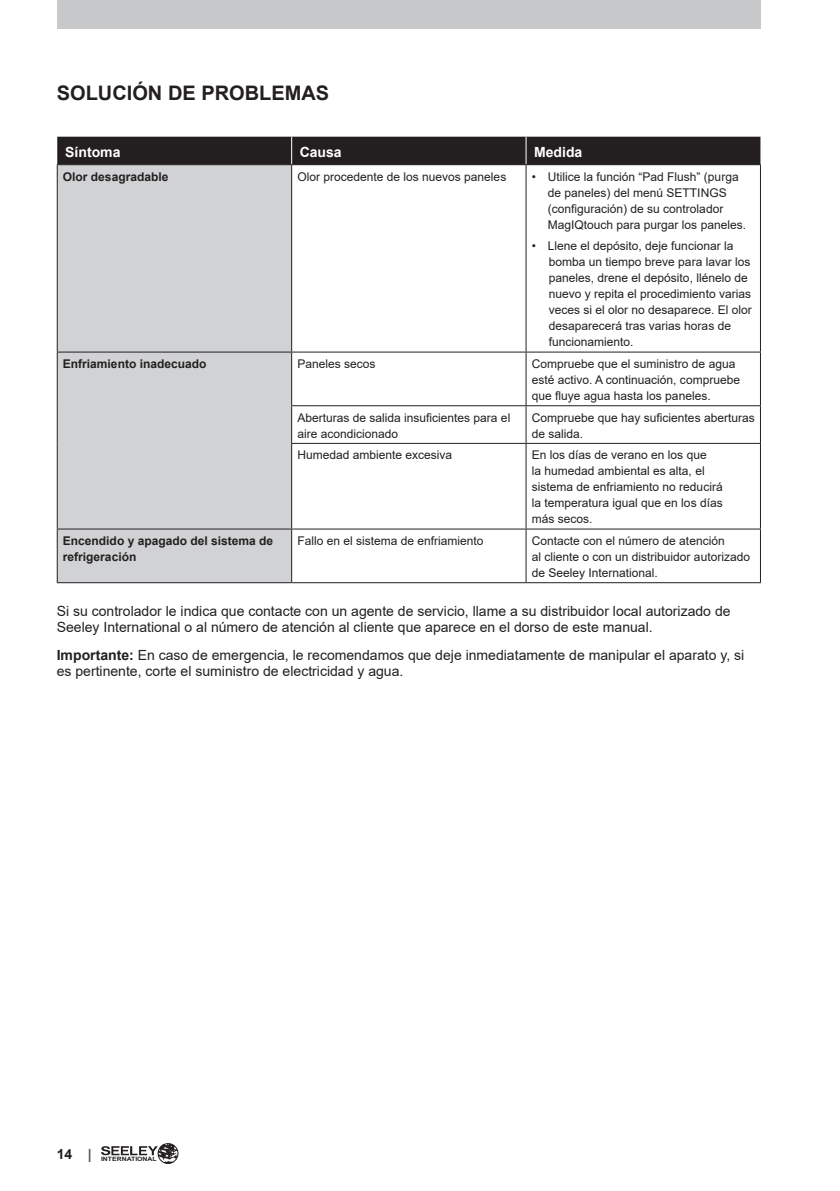
<style>
.page{position:relative;width:840px;height:1191px;background:#fff}
.page>*{position:absolute;margin:0;border:0;box-sizing:border-box;transform-origin:0 0}
.Page_heading{font:700 20px "Arial";color:#231f20}
.Body{font:14px/16px "Arial";color:#231f20}
.Table_heading{font:700 14px "Arial";color:#fff}
.t1{font:700 14px "Arial";color:#231f20}
.Table_body{font:12px/16px "Arial";color:#231f20}
.Table_bold{font:700 12px/16px "Arial";color:#231f20}
.t2{font:700 6px "Arial";color:#231f20;scale:1.16 1}
.s1{font-weight:700}
.s2{color:#57585a}
</style>
<div class="page">
<div style="left:57px;top:0;width:703px;height:28px;background:#c7c8ca"></div>
<svg style="left:101px;top:1143px;width:77px;height:20px"></svg>
<div style="left:58px;top:165px;width:233px;height:417px;background:#d1d2d4"></div>
<div style="left:57px;top:137px;width:703px;height:27px;background:#231f20"></div>
<hr style="left:57px;top:164px;width:234px;height:1px;background:#231f20">
<hr style="left:57px;top:165px;width:1px;height:186px;background:#231f20">
<hr style="left:291px;top:164px;width:234px;height:1px;background:#231f20">
<hr style="left:291px;top:165px;width:1px;height:186px;background:#231f20">
<hr style="left:525px;top:164px;width:235px;height:1px;background:#231f20">
<hr style="left:525px;top:165px;width:1px;height:186px;background:#231f20">
<hr style="left:759px;top:165px;width:1px;height:186px;background:#231f20">
<hr style="left:57px;top:351px;width:234px;height:1px;background:#231f20">
<hr style="left:57px;top:352px;width:1px;height:54px;background:#231f20">
<hr style="left:57px;top:406px;width:1px;height:37px;background:#231f20">
<hr style="left:57px;top:443px;width:1px;height:85px;background:#231f20">
<hr style="left:291px;top:351px;width:234px;height:1px;background:#231f20">
<hr style="left:291px;top:352px;width:1px;height:53px;background:#231f20">
<hr style="left:525px;top:351px;width:235px;height:1px;background:#231f20">
<hr style="left:525px;top:352px;width:1px;height:53px;background:#231f20">
<hr style="left:759px;top:352px;width:1px;height:53px;background:#231f20">
<hr style="left:291px;top:405px;width:234px;height:1px;background:#231f20">
<hr style="left:291px;top:406px;width:1px;height:37px;background:#231f20">
<hr style="left:525px;top:405px;width:235px;height:1px;background:#231f20">
<hr style="left:525px;top:406px;width:1px;height:37px;background:#231f20">
<hr style="left:759px;top:406px;width:1px;height:37px;background:#231f20">
<hr style="left:291px;top:443px;width:234px;height:1px;background:#231f20">
<hr style="left:291px;top:444px;width:1px;height:84px;background:#231f20">
<hr style="left:525px;top:443px;width:235px;height:1px;background:#231f20">
<hr style="left:525px;top:444px;width:1px;height:84px;background:#231f20">
<hr style="left:759px;top:444px;width:1px;height:84px;background:#231f20">
<hr style="left:57px;top:528px;width:234px;height:1px;background:#231f20">
<hr style="left:57px;top:529px;width:1px;height:53px;background:#231f20">
<hr style="left:291px;top:528px;width:234px;height:1px;background:#231f20">
<hr style="left:291px;top:529px;width:1px;height:53px;background:#231f20">
<hr style="left:525px;top:528px;width:235px;height:1px;background:#231f20">
<hr style="left:525px;top:529px;width:1px;height:53px;background:#231f20">
<hr style="left:759px;top:529px;width:1px;height:53px;background:#231f20">
<hr style="left:57px;top:582px;width:234px;height:1px;background:#231f20">
<hr style="left:291px;top:582px;width:234px;height:1px;background:#231f20">
<hr style="left:525px;top:582px;width:235px;height:1px;background:#231f20">
<p class="Page_heading" style="left:57px;top:78px;width:274px">SOLUCIÓN DE PROBLEMAS</p>
<p class="Table_heading" style="left:65px;top:142px;width:57px">Síntoma</p>
<p class="Table_heading" style="left:299px;top:142px;width:44px">Causa</p>
<p class="Table_heading" style="left:533px;top:142px;width:50px">Medida</p>
<p class="Table_bold" style="left:63px;top:169px;width:107px">Olor desagradable</p>
<p class="Table_body" style="left:297px;top:168px;width:210px">Olor procedente de los nuevos paneles</p>
<p class="Table_body" style="left:547px;top:168px;width:200px;text-indent:-16px">• Utilice la función “Pad Flush” (purga de paneles) del menú SETTINGS (configuración) de su controlador MagIQtouch para purgar los paneles.</p>
<p class="Table_body" style="left:548px;top:238px;width:204px;text-indent:-17px">• Llene el depósito, deje funcionar la bomba un tiempo breve para lavar los paneles, drene el depósito, llénelo de nuevo y repita el procedimiento varias veces si el olor no desaparece. El olor desaparecerá tras varias horas de funcionamiento.</p>
<p class="Table_bold" style="left:63px;top:356px;width:145px">Enfriamiento inadecuado</p>
<p class="Table_body" style="left:297px;top:356px;width:80px">Paneles secos</p>
<p class="Table_body" style="left:531px;top:356px;width:210px">Compruebe que el suministro de agua esté activo. A continuación, compruebe que fluye agua hasta los paneles.</p>
<p class="Table_body" style="left:297px;top:409px;width:214px">Aberturas de salida insuficientes para el aire acondicionado</p>
<p class="Table_body" style="left:531px;top:409px;width:224px">Compruebe que hay suficientes aberturas de salida.</p>
<p class="Table_body" style="left:297px;top:447px;width:156px">Humedad ambiente excesiva</p>
<p class="Table_body" style="left:531px;top:447px;width:192px">En los días de verano en los que<br>la humedad ambiental es alta, el sistema de enfriamiento no reducirá la temperatura igual que en los días más secos.</p>
<p class="Table_bold" style="left:63px;top:533px;width:212px">Encendido y apagado del sistema de refrigeración</p>
<p class="Table_body" style="left:297px;top:533px;width:188px">Fallo en el sistema de enfriamiento</p>
<p class="Table_body" style="left:531px;top:533px;width:220px">Contacte con el número de atención<br>al cliente o con un distribuidor autorizado de Seeley International.</p>
<p class="Body" style="left:57px;top:603px;width:675px">Si su controlador le indica que contacte con un agente de servicio, llame a su distribuidor local autorizado de<br>Seeley International o al número de atención al cliente que aparece en el dorso de este manual.</p>
<p class="Body" style="left:57px;top:646px;width:688px"><span class="s1">Importante:</span> En caso de emergencia, le recomendamos que deje inmediatamente de manipular el aparato y, si es pertinente, corte el suministro de electricidad y agua.</p>
<p class="t1" style="left:57px;top:1144px;width:37px">14 <span class="s2">|</span></p>
<p class="t2" style="left:101px;top:1155px;width:50px">INTERNATIONAL</p>
</div>
